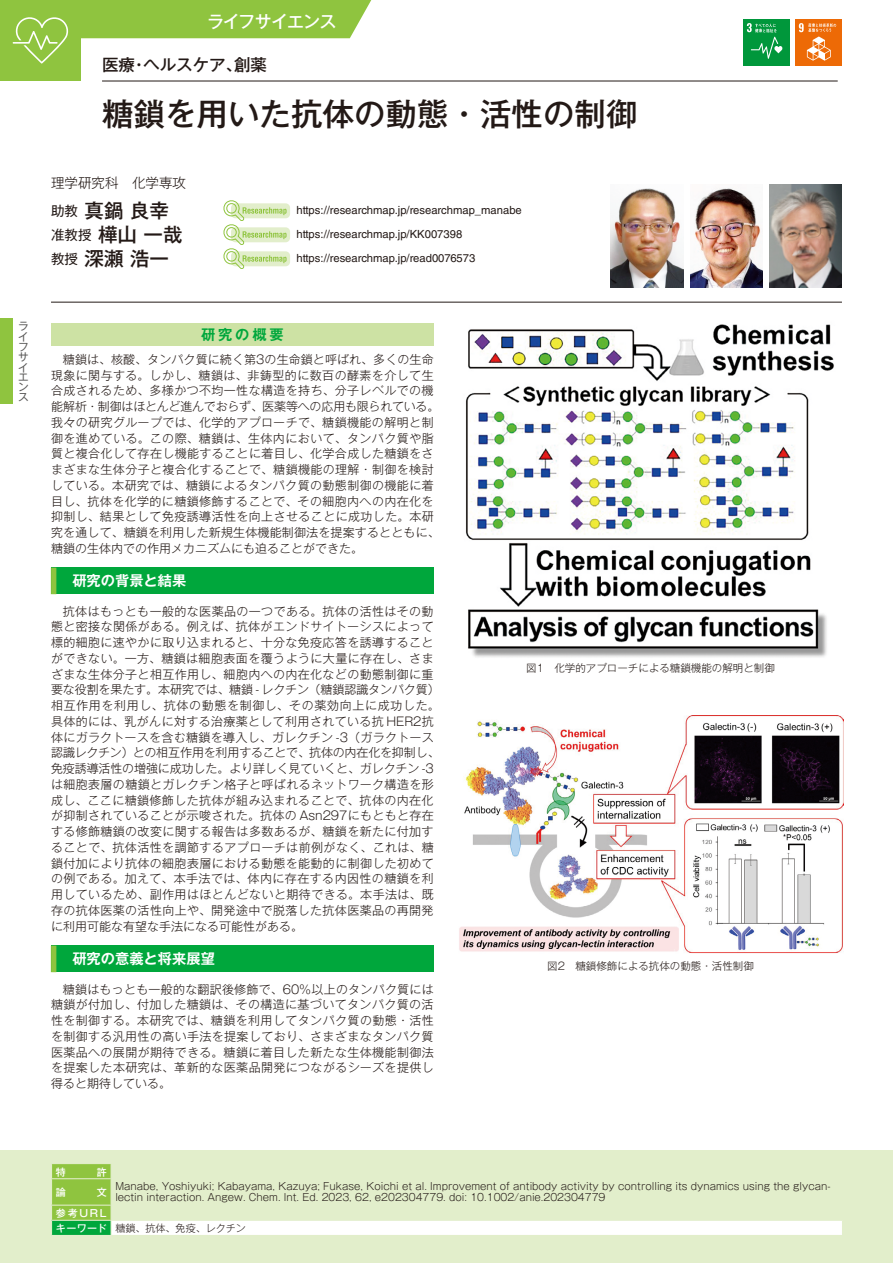
<style>
.page{position:relative;width:893px;height:1263px;background:#fff}
.page>*{position:absolute;margin:0;border:0;box-sizing:border-box;transform-origin:0 0}
.t1{font:500 31.5px "Gothic MB101 Pr 6";color:#231916}
.t2{font:500 19.5px "Gothic MB101 Pr 6";color:#231916}
.t3{font:500 16.95px "Gothic MB101 Pr 6";letter-spacing:-.055em;color:#fff}
.t4{font:500 16.5px "Gothic MB101 Pr 6";color:#231916}
.t5{font:700 14.25px "Gothic MB101 Pr 6 De";color:#fff}
.t6{font:700 14.25px "Gothic MB101 Pr 6 De";letter-spacing:.2em;color:#00a73c}
.t7{font:300 13.5px "Gothic MB101 Pr 6";color:#231916}
.t8{font:300 12px/15.8px "Gothic MB101 Pr 6";letter-spacing:.03em;color:#231916}
.t9{font:11.25px "Helvetica LT Std";color:#231916}
.t10{font:10.65px/10.2px "Gothic MB101 Pr 6";color:#595857;text-align:justify}
.t11{font:300 10.5px "Gothic MB101 Pr 6";color:#231916}
.t12{font:300 10.05px/11.2px "Gothic MB101 Pr 6";color:#231916}
.t13{font:500 10.05px "Gothic MB101 Pr 6";color:#fff}
.s1{font-weight:400;font-size:13.5px}
.s2{font-size:26.55px;color:#8fc43f}
.s3{font-weight:500;color:#fff}
</style>
<div class="page">
<div style="left:51px;top:323px;width:383px;height:23px;background:#cde2a4"></div>
<div style="left:51px;top:568px;width:383px;height:26px;background:#00a73c"></div>
<div style="left:51px;top:945px;width:383px;height:27px;background:#00a73c"></div>
<div style="left:0;top:1150px;width:893px;height:113px;background:#e2eecb"></div>
<div style="left:111px;top:1220px;width:731px;height:15px;background:#fff"></div>
<hr style="left:111px;top:1220px;width:732px;height:1px;background:#e2eecb">
<svg style="left:51px;top:1164px;width:61px;height:71px;background:#7ac24a"></svg>
<div style="left:743px;top:19px;width:47px;height:47px;background:#00973b"></div>
<svg style="left:747px;top:23px;width:35px;height:36px"></svg>
<div style="left:795px;top:19px;width:47px;height:47px;background:#ed6a06"></div>
<svg style="left:799px;top:23px;width:37px;height:38px"></svg>
<hr style="left:51px;top:302px;width:791px;height:1px;background:#231916">
<div style="left:231px;top:203px;width:59px;height:15px;background:#e2eecb;border-radius:4px"></div>
<div style="left:231px;top:227px;width:59px;height:15px;background:#e2eecb;border-radius:4px"></div>
<div style="left:231px;top:251px;width:59px;height:15px;background:#e2eecb;border-radius:4px"></div>
<svg style="left:223px;top:200px;width:64px;height:69px"></svg>
<img style="left:611px;top:188px;width:72px;height:99px">
<img style="left:690px;top:188px;width:73px;height:99px">
<img style="left:770px;top:185px;width:72px;height:102px">
<img style="left:466px;top:324px;width:368px;height:333px">
<img style="left:459px;top:715px;width:384px;height:239px">
<div style="left:0;top:0;width:81px;height:81px;background:#8fc43f"></div>
<hr style="left:892px;top:0;width:1px;height:81px;background:#8fc43f">
<div style="left:81px;top:0;width:291px;height:38px;background:#8fc43f"></div>
<svg style="left:13px;top:17px;width:56px;height:47px"></svg>
<hr style="left:102px;top:81px;width:736px;height:1px;background:#231916">
<div style="left:0;top:319px;width:13px;height:85px;background:#8fc43f"></div>
<p class="t10" style="left:18px;top:320px;width:12px">ライフサイエンス</p>
<h3 class="t3" style="left:207px;top:7px;width:131px">ライフサイエンス</h3>
<p class="t4" style="left:102px;top:51px;width:166px">医療・ヘルスケア、創薬</p>
<p class="t1" style="left:102px;top:87px;width:537px">糖鎖を用いた抗体の動態・活性の制御</p>
<p class="t7" style="left:51px;top:172px;width:136px">理学研究科　化学専攻</p>
<p class="t2" style="left:51px;top:194px;width:119px"><span class="s1">助教</span> 真鍋 良幸</p>
<p class="t9" style="left:297px;top:204px;width:227px">https://researchmap.jp/researchmap_manabe</p>
<p class="t2" style="left:51px;top:218px;width:133px"><span class="s1">准教授</span> 樺山 一哉</p>
<p class="t9" style="left:297px;top:228px;width:167px">https://researchmap.jp/KK007398</p>
<p class="t2" style="left:51px;top:242px;width:119px"><span class="s1">教授</span> 深瀬 浩一</p>
<p class="t9" style="left:297px;top:252px;width:180px">https://researchmap.jp/read0076573</p>
<p class="t6" style="left:201px;top:322px;width:84px">研究の概要</p>
<p class="t8" style="left:51px;top:350px;width:390px;text-indent:12px">糖鎖は、核酸、タンパク質に続く第3の生命鎖と呼ばれ、多くの生命現象に関与する。しかし、糖鎖は、非鋳型的に数百の酵素を介して生合成されるため、多様かつ不均一性な構造を持ち、分子レベルでの機能解析・制御はほとんど進んでおらず、医薬等への応用も限られている。我々の研究グループでは、化学的アプローチで、糖鎖機能の解明と制御を進めている。この際、糖鎖は、生体内において、タンパク質や脂質と複合化して存在し機能することに着目し、化学合成した糖鎖をさまざまな生体分子と複合化することで、糖鎖機能の理解・制御を検討している。本研究では、糖鎖によるタンパク質の動態制御の機能に着目し、抗体を化学的に糖鎖修飾することで、その細胞内への内在化を抑制し、結果として免疫誘導活性を向上させることに成功した。本研究を通して、糖鎖を利用した新規生体機能制御法を提案するとともに、糖鎖の生体内での作用メカニズムにも迫ることができた。</p>
<p class="t5" style="left:51px;top:569px;width:137px"><span class="s2">▍</span> 研究の背景と結果</p>
<p class="t8" style="left:51px;top:602px;width:390px;text-indent:12px">抗体はもっとも一般的な医薬品の一つである。抗体の活性はその動態と密接な関係がある。例えば、抗体がエンドサイトーシスによって標的細胞に速やかに取り込まれると、十分な免疫応答を誘導することができない。一方、糖鎖は細胞表面を覆うように大量に存在し、さまざまな生体分子と相互作用し、細胞内への内在化などの動態制御に重要な役割を果たす。本研究では、糖鎖 - レクチン（糖鎖認識タンパク質）相互作用を利用し、抗体の動態を制御し、その薬効向上に成功した。具体的には、乳がんに対する治療薬として利用されている抗 HER2抗体にガラクトースを含む糖鎖を導入し、ガレクチン -3（ガラクトース認識レクチン）との相互作用を利用することで、抗体の内在化を抑制し、免疫誘導活性の増強に成功した。より詳しく見ていくと、ガレクチン -3は細胞表層の糖鎖とガレクチン格子と呼ばれるネットワーク構造を形成し、ここに糖鎖修飾した抗体が組み込まれることで、抗体の内在化が抑制されていることが示唆された。抗体の Asn297にもともと存在する修飾糖鎖の改変に関する報告は多数あるが、糖鎖を新たに付加することで、抗体活性を調節するアプローチは前例がなく、これは、糖鎖付加により抗体の細胞表層における動態を能動的に制御した初めての例である。加えて、本手法では、体内に存在する内因性の糖鎖を利用しているため、副作用はほとんどないと期待できる。本手法は、既存の抗体医薬の活性向上や、開発途中で脱落した抗体医薬品の再開発に利用可能な有望な手法になる可能性がある。</p>
<p class="t5" style="left:51px;top:947px;width:165px"><span class="s2">▍</span> 研究の意義と将来展望</p>
<p class="t8" style="left:51px;top:980px;width:384px;text-align:justify;text-indent:12px">糖鎖はもっとも一般的な翻訳後修飾で、60％以上のタンパク質には糖鎖が付加し、付加した糖鎖は、その構造に基づいてタンパク質の活性を制御する。本研究では、糖鎖を利用してタンパク質の動態・活性を制御する汎用性の高い手法を提案しており、さまざまなタンパク質医薬品への展開が期待できる。糖鎖に着目した新たな生体機能制御法を提案した本研究は、革新的な医薬品開発につながるシーズを提供し得ると期待している。</p>
<p class="t11" style="left:526px;top:659px;width:250px">図1　化学的アプローチによる糖鎖機能の解明と制御</p>
<p class="t11" style="left:547px;top:957px;width:208px">図2　糖鎖修飾による抗体の動態・活性制御</p>
<p class="t13" style="left:56px;top:1163px;width:12px">特</p>
<p class="t13" style="left:97px;top:1163px;width:12px">許</p>
<p class="t13" style="left:56px;top:1184px;width:12px">論</p>
<p class="t13" style="left:97px;top:1184px;width:12px">文</p>
<p class="t12" style="left:115px;top:1180px;width:717px">Manabe, Yoshiyuki; Kabayama, Kazuya; Fukase, Koichi et al. Improvement of antibody activity by controlling its dynamics using the glycan&shy;lectin interaction. Angew. Chem. Int. Ed. 2023, 62, e202304779. doi: 10.1002/anie.202304779</p>
<p class="t12" style="left:56px;top:1205px;width:192px;line-height:14.5px"><span class="s3">参考URL<br>キーワード</span> 糖鎖、抗体、免疫、レクチン</p>
</div>
